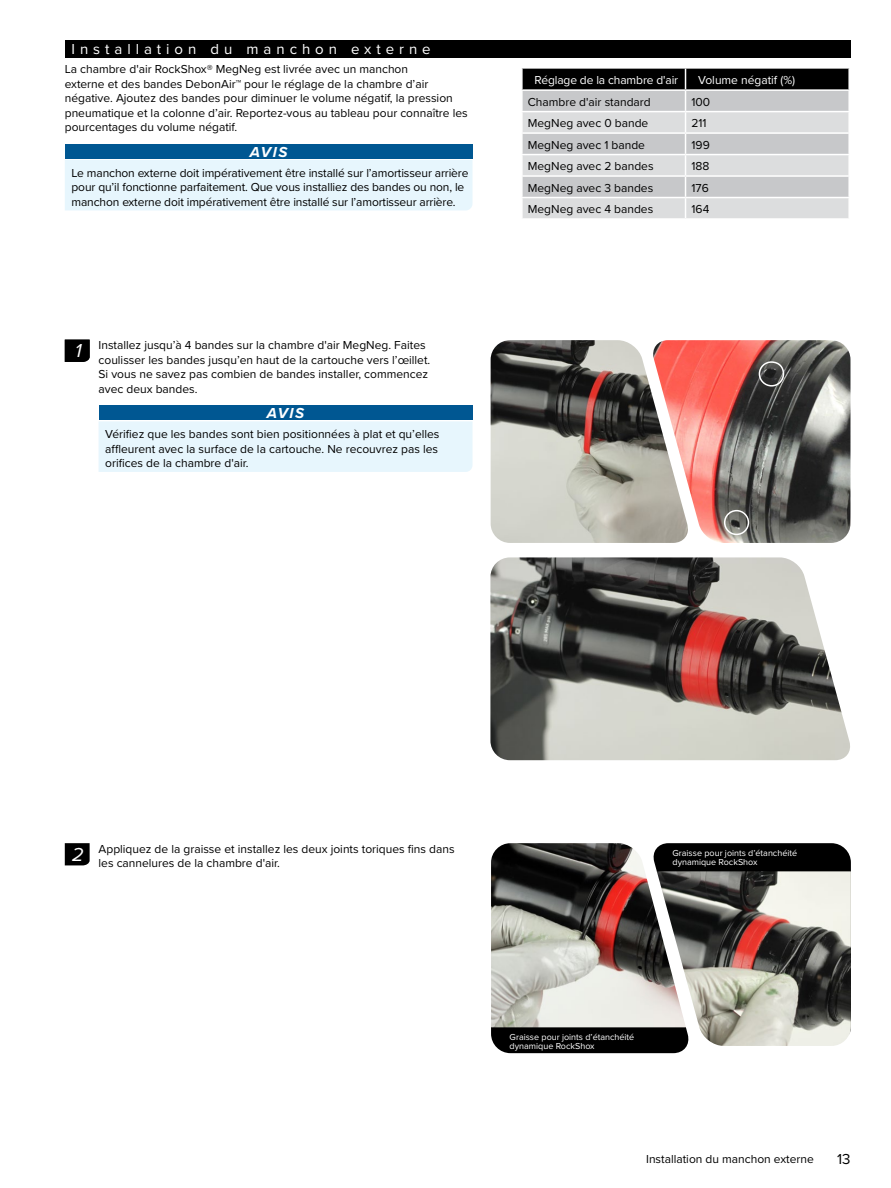
<style>
.page{position:relative;width:891px;height:1188px;background:#fff}
.page>*{position:absolute;margin:0;border:0;box-sizing:border-box;transform-origin:0 0}
.t1{font:italic 19.5px "Proxima Nova";color:#fff}
.t2{font:15px "Proxima Nova";letter-spacing:.33em;color:#fff}
.t3{font:italic 700 15px "Proxima Nova";letter-spacing:.1em;color:#fff}
.t4{font:15px "Proxima Nova";color:#000}
.t5{font:12px/14.4px "Proxima Nova";color:#000}
.t6{font:12px "Proxima Nova";letter-spacing:-.01em;color:#fff}
.t7{font:9px/9px "Proxima Nova";color:#fff}
</style>
<div class="page">
<div style="left:65px;top:40px;width:785px;height:18px;background:#000"></div>
<div style="left:65px;top:144px;width:407px;height:15px;background:#005792"></div>
<div style="left:65px;top:160px;width:407px;height:50px;background:#e7f6fd"></div>
<div style="left:99px;top:405px;width:373px;height:15px;background:#005792"></div>
<div style="left:99px;top:421px;width:373px;height:51px;background:#e7f6fd"></div>
<svg style="left:522px;top:69px;width:327px;height:150px;background:#b8b9ba"></svg>
<hr style="left:848px;top:69px;width:2px;height:20px;background:#fff">
<img style="left:490px;top:557px;width:360px;height:203px">
<svg style="left:65px;top:340px;width:25px;height:22px"></svg>
<img style="left:491px;top:340px;width:160px;height:203px">
<img style="left:651px;top:340px;width:199px;height:203px">
<div style="left:759px;top:361px;width:25px;height:26px;border:2px solid #fff;border-radius:50%"></div>
<div style="left:724px;top:510px;width:25px;height:25px;border:2px solid #fff;border-radius:50%"></div>
<div style="left:491px;top:1027px;width:199px;height:26px;background:#000"></div>
<img style="left:491px;top:843px;width:166px;height:184px">
<div style="left:653px;top:843px;width:197px;height:28px;background:#000"></div>
<img style="left:657px;top:871px;width:194px;height:175px">
<svg style="left:65px;top:843px;width:25px;height:22px"></svg>
<p class="t2" style="left:72px;top:38px;width:361px">Installation du manchon externe</p>
<p class="t5" style="left:65px;top:62px;width:405px">La chambre d'air RockShox® MegNeg est livrée avec un manchon<br>externe et des bandes DebonAir™ pour le réglage de la chambre d’air négative. Ajoutez des bandes pour diminuer le volume négatif, la pression pneumatique et la colonne d’air. Reportez-vous au tableau pour connaître les pourcentages du volume négatif.</p>
<p class="t3" style="left:250px;top:140px;width:39px">AVIS</p>
<p class="t5" style="left:72px;top:165px;width:398px">Le manchon externe doit impérativement être installé sur l’amortisseur arrière pour qu’il fonctionne parfaitement. Que vous installiez des bandes ou non, le manchon externe doit impérativement être installé sur l’amortisseur arrière.</p>
<h1 class="t1" style="left:75px;top:336px;width:8px">1</h1>
<p class="t5" style="left:99px;top:338px;width:333px">Installez jusqu’à 4 bandes sur la chambre d'air MegNeg. Faites coulisser les bandes jusqu’en haut de la cartouche vers l’œillet.<br>Si vous ne savez pas combien de bandes installer, commencez avec deux bandes.</p>
<p class="t3" style="left:267px;top:402px;width:39px">AVIS</p>
<p class="t5" style="left:105px;top:427px;width:336px;text-align:justify">Vérifiez que les bandes sont bien positionnées à plat et qu’elles affleurent avec la surface de la cartouche. Ne recouvrez pas les orifices de la chambre d'air.</p>
<p class="t6" style="left:535px;top:71px;width:145px">Réglage de la chambre d'air</p>
<p class="t6" style="left:698px;top:71px;width:98px">Volume négatif (%)</p>
<p class="t5" style="left:528px;top:94px;width:124px">Chambre d'air standard</p>
<p class="t5" style="left:692px;top:94px;width:20px">100</p>
<p class="t5" style="left:528px;top:115px;width:122px">MegNeg avec 0 bande</p>
<p class="t5" style="left:692px;top:115px;width:17px">211</p>
<p class="t5" style="left:528px;top:137px;width:119px">MegNeg avec 1 bande</p>
<p class="t5" style="left:692px;top:137px;width:20px">199</p>
<p class="t5" style="left:528px;top:158px;width:127px">MegNeg avec 2 bandes</p>
<p class="t5" style="left:692px;top:158px;width:20px">188</p>
<p class="t5" style="left:528px;top:180px;width:127px">MegNeg avec 3 bandes</p>
<p class="t5" style="left:692px;top:180px;width:19px">176</p>
<p class="t5" style="left:528px;top:201px;width:127px">MegNeg avec 4 bandes</p>
<p class="t5" style="left:692px;top:201px;width:19px">164</p>
<h1 class="t1" style="left:72px;top:840px;width:13px">2</h1>
<p class="t5" style="left:99px;top:841px;width:358px">Appliquez de la graisse et installez les deux joints toriques fins dans les cannelures de la chambre d'air.</p>
<p class="t7" style="left:673px;top:848px;width:126px">Graisse pour joints d’étanchéité</p>
<p class="t7" style="left:673px;top:857px;width:87px">dynamique RockShox</p>
<p class="t7" style="left:510px;top:1033px;width:126px">Graisse pour joints d’étanchéité dynamique RockShox</p>
<p class="t5" style="left:646px;top:1151px;width:169px">Installation du manchon externe</p>
<p class="t4" style="left:837px;top:1148px;width:15px">13</p>
</div>
